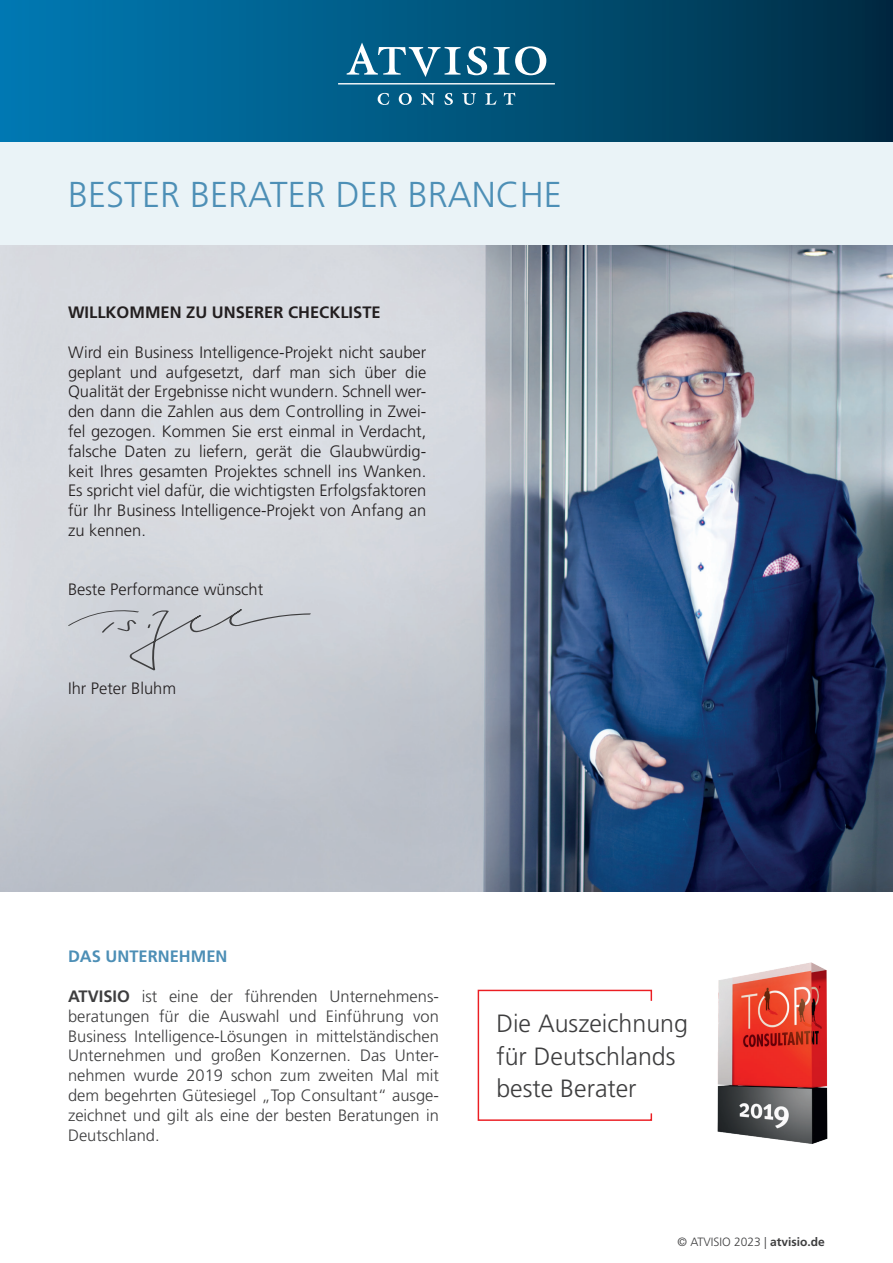
<style>
.page{position:relative;width:893px;height:1263px;background:#fff}
.page>*{position:absolute;margin:0;border:0;box-sizing:border-box;transform-origin:0 0}
.t1{font:300 36px "Frutiger LT Std";color:#4d8fb6}
.t2{font:300 25.05px/32.4px "Frutiger LT Std";color:#3e3e3f}
.t3{font:300 16.5px/19.8px "Frutiger LT Std";color:#231f20;text-align:justify}
.t4{font:300 16.5px/19.8px "Frutiger LT Std";color:#3e3e3f;text-align:justify}
.t5{font:700 16.5px "Frutiger LT Std";color:#231f20}
.t6{font:700 16.5px "Frutiger LT Std";color:#4d8fb6}
.t7{font:300 12px "Frutiger LT Std";color:#3e3e3f}
.s1{font-weight:700}
</style>
<div class="page">
<img style="left:0;top:244px;width:893px;height:648px">
<div style="left:0;top:0;width:893px;height:142px;background:linear-gradient(to right,#017cb6,#012e45)"></div>
<svg style="left:467px;top:46px;width:20px;height:29px"></svg>
<svg style="left:494px;top:46px;width:52px;height:29px"></svg>
<svg style="left:347px;top:43px;width:114px;height:34px"></svg>
<svg style="left:378px;top:93px;width:11px;height:12px"></svg>
<svg style="left:399px;top:93px;width:13px;height:12px"></svg>
<svg style="left:421px;top:93px;width:14px;height:12px"></svg>
<svg style="left:444px;top:93px;width:9px;height:12px"></svg>
<svg style="left:462px;top:93px;width:14px;height:12px"></svg>
<svg style="left:485px;top:93px;width:12px;height:12px"></svg>
<svg style="left:504px;top:93px;width:11px;height:12px"></svg>
<hr style="left:338px;top:83px;width:217px;height:1px;background:#fff">
<div style="left:67px;top:608px;width:244px;height:62px;background:#ced1d8"></div>
<img style="left:717px;top:962px;width:111px;height:182px">
<svg style="left:477px;top:989px;width:176px;height:132px"></svg>
<div style="left:0;top:142px;width:893px;height:102px;background:#eaf3f7"></div>
<h1 class="t1" style="left:68px;top:174px;width:495px">BESTER BERATER DER BRANCHE</h1>
<p class="t5" style="left:68px;top:303px;width:314px">WILLKOMMEN ZU UNSERER CHECKLISTE</p>
<p class="t3" style="left:68px;top:342px;width:360px">Wird ein Business Intelligence-Projekt nicht sauber geplant und aufgesetzt, darf man sich über die Qualität der Ergebnisse nicht wundern. Schnell wer&shy;den dann die Zahlen aus dem Controlling in Zwei&shy;fel gezogen. Kommen Sie erst einmal in Verdacht, falsche Daten zu liefern, gerät die Glaubwürdig&shy;keit Ihres gesamten Projektes schnell ins Wanken.<br>Es spricht viel dafür, die wichtigsten Erfolgsfaktoren für Ihr Business Intelligence-Projekt von Anfang an zu kennen.</p>
<p class="t3" style="left:68px;top:580px;width:197px">Beste Performance wünscht</p>
<p class="t3" style="left:68px;top:679px;width:110px">Ihr Peter Bluhm</p>
<p class="t6" style="left:68px;top:947px;width:161px">DAS UNTERNEHMEN</p>
<p class="t4" style="left:68px;top:987px;width:372px"><span class="s1">ATVISIO</span> ist eine der führenden Unternehmens&shy;beratungen für die Auswahl und Einführung von Business Intelligence-Lösungen in mittelständischen Unternehmen und großen Konzernen. Das Unter&shy;nehmen wurde 2019 schon zum zweiten Mal mit dem begehrten Gütesiegel „Top Consultant“ ausge&shy;zeichnet und gilt als eine der besten Beratungen in Deutschland.</p>
<h2 class="t2" style="left:496px;top:1008px;width:193px">Die Auszeichnung für Deutschlands beste Berater</h2>
<p class="t7" style="left:677px;top:1235px;width:149px">© ATVISIO 2023 | <span class="s1">atvisio.de</span></p>
</div>
